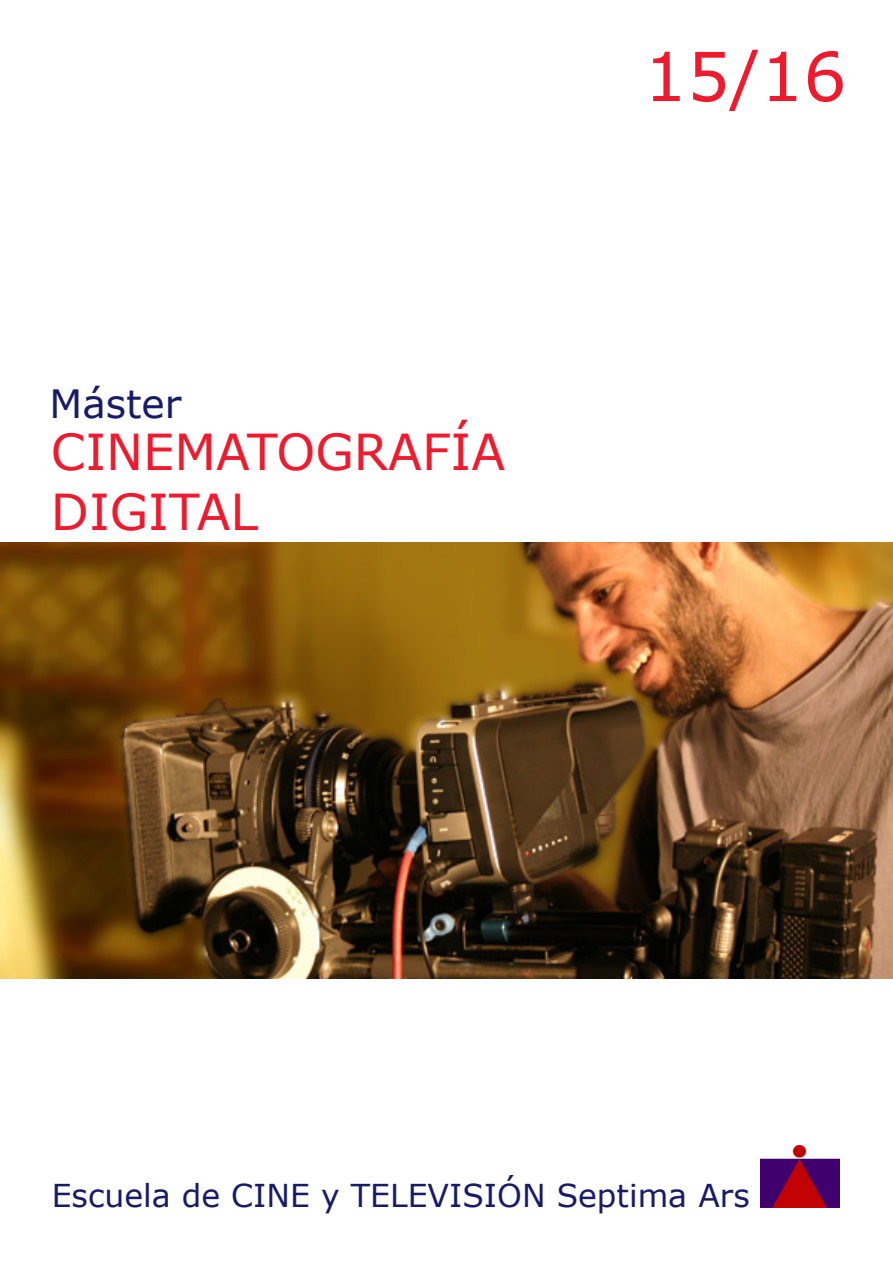
<style>
.page{position:relative;width:893px;height:1263px;background:#fff}
.page>*{position:absolute;margin:0;border:0;box-sizing:border-box;transform-origin:0 0}
.t1{font:67.5px "Verdana";color:#ee1a2e}
.t2{font:49.5px "Verdana";color:#ee1a2e}
.t3{font:39px "Verdana";color:#171b69}
.t4{font:31.5px "Verdana";color:#171b69}
</style>
<div class="page">
<img style="left:761px;top:1145px;width:79px;height:62px">
<img style="left:0;top:543px;width:893px;height:435px">
<p class="t3" style="left:50px;top:377px;width:133px">Máster</p>
<p class="t2" style="left:51px;top:418px;width:456px">CINEMATOGRAFÍA</p>
<p class="t2" style="left:51px;top:478px;width:209px">DIGITAL</p>
<p class="t1" style="left:644px;top:30px;width:204px">15/16</p>
<p class="t4" style="left:52px;top:1174px;width:700px">Escuela de CINE y TELEVISIÓN Septima Ars</p>
</div>
